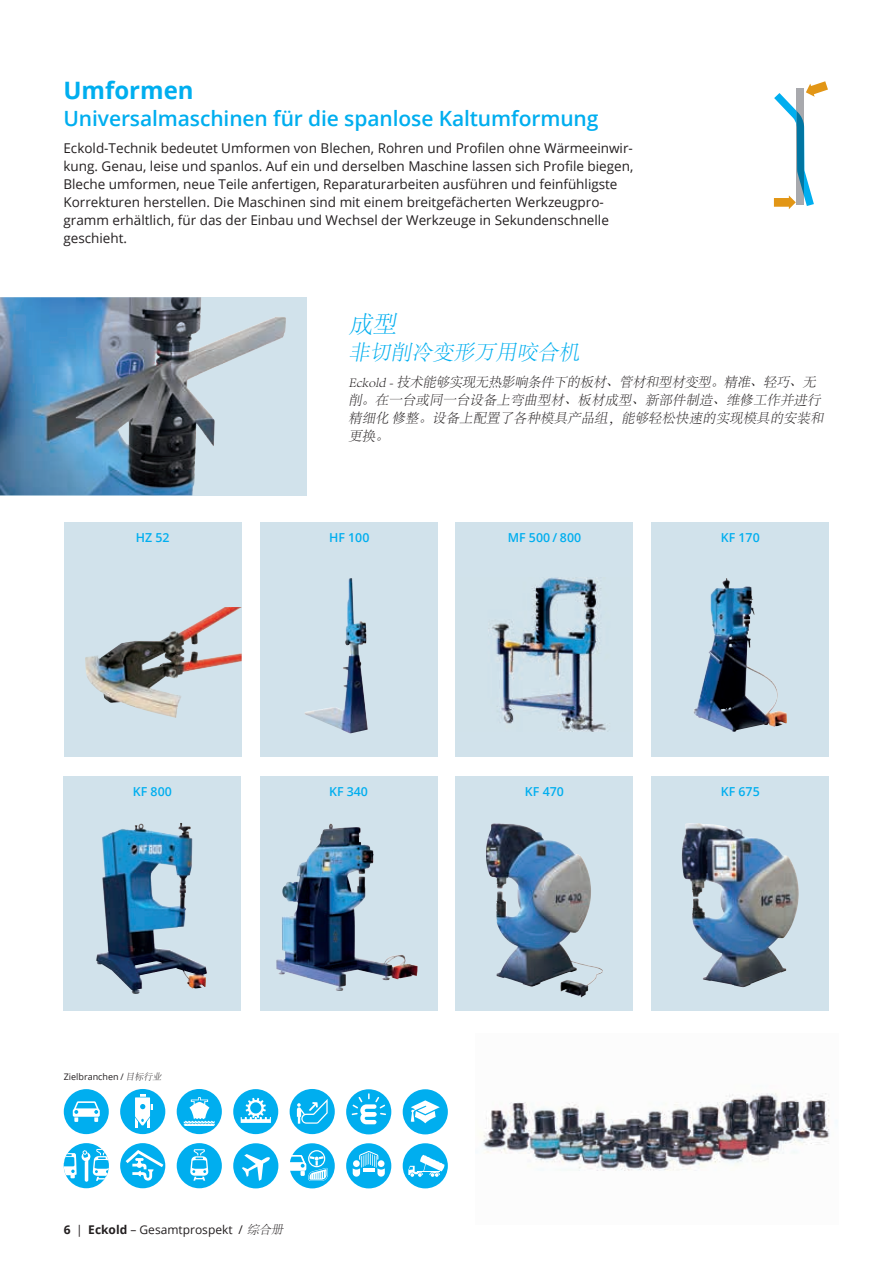
<style>
.page{position:relative;width:893px;height:1263px;background:#fff}
.page>*{position:absolute;margin:0;border:0;box-sizing:border-box;transform-origin:0 0}
.t1{font:700 24px "Open Sans";color:#00aeef}
.t2{font:italic 300 24px "Adobe Song Std";color:#00aeef}
.t3{font:600 21px "Open Sans";letter-spacing:-.005em;color:#00aeef}
.t4{font:italic 300 21px "Adobe Song Std";color:#00aeef}
.t5{font:13.5px/18px "Open Sans";color:#231f20}
.t6{font:italic 300 13.5px/18px "Adobe Song Std";color:#231f20}
.t7{font:600 12.45px "Open Sans";color:#00aeef}
.t8{font:12px "Open Sans";color:#231f20}
.t9{font:9px "Open Sans";color:#231f20}
.s1{font-family:"Adobe Song Std";font-weight:300;font-style:italic}
.s2{font-weight:700}
</style>
<div class="page">
<div style="left:403px;top:1089px;width:45px;height:45px;background:#00aeef;border-radius:50%"></div>
<svg style="left:411px;top:1100px;width:29px;height:23px"></svg>
<div style="left:346px;top:1143px;width:45px;height:45px;background:#00aeef;border-radius:50%"></div>
<svg style="left:353px;top:1151px;width:32px;height:26px"></svg>
<div style="left:177px;top:1143px;width:45px;height:45px;background:#00aeef;border-radius:50%"></div>
<svg style="left:190px;top:1149px;width:18px;height:32px"></svg>
<div style="left:64px;top:1143px;width:45px;height:45px;background:#00aeef;border-radius:50%"></div>
<svg style="left:64px;top:1149px;width:45px;height:33px"></svg>
<div style="left:403px;top:1143px;width:45px;height:45px;background:#00aeef;border-radius:50%"></div>
<svg style="left:408px;top:1155px;width:37px;height:22px"></svg>
<div style="left:233px;top:1143px;width:45px;height:45px;background:#00aeef;border-radius:50%"></div>
<svg style="left:242px;top:1154px;width:28px;height:27px"></svg>
<div style="left:120px;top:1143px;width:45px;height:45px;background:#00aeef;border-radius:50%"></div>
<svg style="left:126px;top:1150px;width:37px;height:30px"></svg>
<svg style="left:290px;top:1143px;width:45px;height:45px"></svg>
<div style="left:120px;top:1089px;width:45px;height:45px;background:#00aeef;border-radius:50%"></div>
<svg style="left:135px;top:1094px;width:18px;height:33px"></svg>
<div style="left:290px;top:1089px;width:45px;height:45px;background:#00aeef;border-radius:50%"></div>
<svg style="left:297px;top:1099px;width:31px;height:25px"></svg>
<div style="left:177px;top:1089px;width:45px;height:45px;background:#00aeef;border-radius:50%"></div>
<svg style="left:184px;top:1097px;width:31px;height:29px"></svg>
<div style="left:346px;top:1089px;width:45px;height:45px;background:#00aeef;border-radius:50%"></div>
<svg style="left:352px;top:1093px;width:34px;height:31px"></svg>
<div style="left:64px;top:1089px;width:45px;height:45px;background:#00aeef;border-radius:50%"></div>
<svg style="left:73px;top:1101px;width:27px;height:21px"></svg>
<div style="left:233px;top:1089px;width:45px;height:45px;background:#00aeef;border-radius:50%"></div>
<svg style="left:241px;top:1098px;width:30px;height:25px"></svg>
<img style="left:480px;top:1093px;width:357px;height:78px">
<svg style="left:64px;top:522px;width:178px;height:234px;fill:#d1e2eb"></svg>
<svg style="left:260px;top:776px;width:177px;height:234px;fill:#d1e2eb"></svg>
<div style="left:260px;top:522px;width:177px;height:234px;background:#d1e2eb"></div>
<svg style="left:455px;top:776px;width:178px;height:234px;fill:#d1e2eb"></svg>
<div style="left:455px;top:522px;width:178px;height:234px;background:#d1e2eb"></div>
<svg style="left:651px;top:776px;width:178px;height:234px;fill:#d1e2eb"></svg>
<div style="left:651px;top:522px;width:178px;height:234px;background:#d1e2eb"></div>
<div style="left:0;top:297px;width:307px;height:198px;background:#d1e2eb"></div>
<img style="left:0;top:297px;width:215px;height:198px">
<img style="left:488px;top:578px;width:120px;height:154px">
<img style="left:486px;top:823px;width:20px;height:65px">
<img style="left:682px;top:823px;width:18px;height:74px">
<img style="left:300px;top:824px;width:30px;height:40px">
<img style="left:710px;top:580px;width:16px;height:55px">
<img style="left:343px;top:578px;width:8px;height:90px">
<svg style="left:774px;top:81px;width:54px;height:128px"></svg>
<img style="left:166px;top:607px;width:58px;height:31px">
<svg style="left:63px;top:776px;width:178px;height:234px;fill:#d1e2eb"></svg>
<img style="left:115px;top:823px;width:68px;height:13px">
<h1 class="t1" style="left:63px;top:74px;width:132px">Umformen</h1>
<h2 class="t3" style="left:63px;top:104px;width:536px">Universalmaschinen für die spanlose Kaltumformung</h2>
<p class="t5" style="left:63px;top:139px;width:571px">Eckold-Technik bedeutet Umformen von Blechen, Rohren und Profilen ohne Wärmeeinwir&shy;kung. Genau, leise und spanlos. Auf ein und derselben Maschine lassen sich Profile biegen, Bleche umformen, neue Teile anfertigen, Reparaturarbeiten ausführen und feinfühligste Korrekturen herstellen. Die Maschinen sind mit einem breitgefächerten Werkzeugpro&shy;gramm erhältlich, für das der Einbau und Wechsel der Werkzeuge in Sekundenschnelle geschieht.</p>
<h1 class="t2" style="left:348px;top:312px;width:54px">成型</h1>
<h2 class="t4" style="left:348px;top:341px;width:237px">非切削冷变形万用咬合机</h2>
<p class="t6" style="left:348px;top:374px;width:480px">Eckold -技术能够实现无热影响条件下的板材、管材和型材变型。精准、轻巧、无削。在一台或同一台设备上弯曲型材、板材成型、新部件制造、维修工作并进行精细化 修整。设备上配置了各种模具产品组，能够轻松快速的实现模具的安装和更换。</p>
<p class="t7" style="left:136px;top:529px;width:35px">HZ 52</p>
<p class="t7" style="left:329px;top:529px;width:42px">HF 100</p>
<p class="t7" style="left:508px;top:529px;width:75px">MF 500 / 800</p>
<p class="t7" style="left:721px;top:529px;width:40px">KF 170</p>
<p class="t7" style="left:133px;top:783px;width:40px">KF 800</p>
<p class="t7" style="left:329px;top:783px;width:40px">KF 340</p>
<p class="t7" style="left:525px;top:783px;width:40px">KF 470</p>
<p class="t7" style="left:721px;top:783px;width:40px">KF 675</p>
<p class="t9" style="left:64px;top:1071px;width:101px">Zielbranchen / <span class="s1">目标行业</span></p>
<p class="t8" style="left:64px;top:1221px;width:223px"><span class="s2">6</span> | <span class="s2">Eckold</span> – Gesamtprospekt / <span class="s1">综合册</span></p>
</div>
